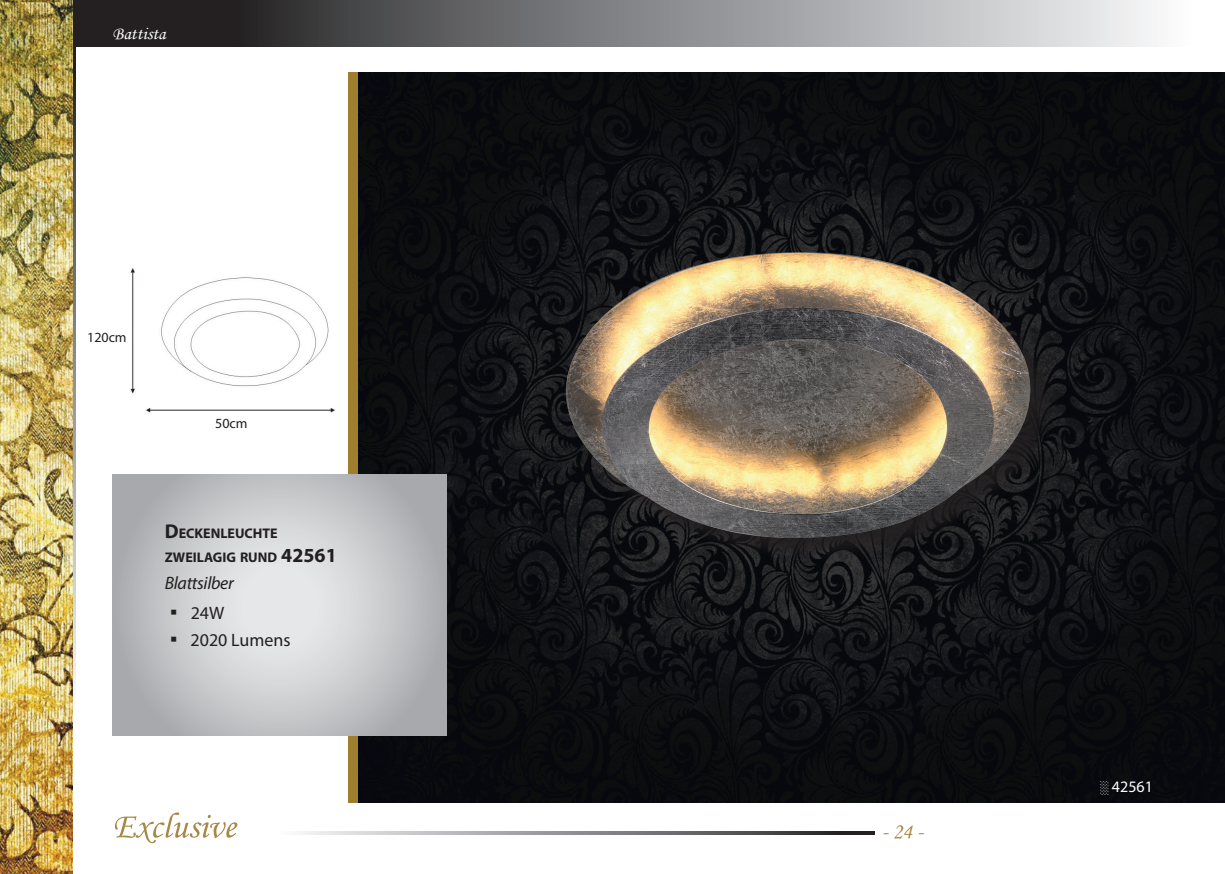
<style>
.page{position:relative;width:1225px;height:874px;background:#fff}
.page>*{position:absolute;margin:0;border:0;box-sizing:border-box;transform-origin:0 0}
.t1{font:22px "Monotype Corsiva";color:#a88847}
.t2{font:18px "Myriad Pro";color:#231f20}
.t3{font:italic 18px "Myriad Pro";letter-spacing:-.02em;color:#231f20}
.t4{font:18px "Monotype Corsiva";color:#fff}
.t5{font:16px "Myriad Pro";color:#fff}
.t6{font:700 14px/24px "Myriad Pro";color:#231f20}
.t7{font:14px "Myriad Pro";color:#231f20}
.s1{font-size:20px}
.s2{font-family:"Koz Go Pro"}
.s3{font-family:"Monotype Corsiva";font-size:12px}
</style>
<div class="page">
<svg style="left:72px;top:47px;width:3px;height:786px;background:#aba38d"></svg>
<svg style="left:72px;top:0;width:1082px;height:47px;background:#7f7f81"></svg>
<svg style="left:300px;top:831px;width:574px;height:2px"></svg>
<img style="left:357px;top:72px;width:867px;height:729px">
<hr style="left:1224px;top:72px;width:1px;height:729px;background:#000">
<img style="left:0;top:0;width:72px;height:873px">
<div style="left:348px;top:72px;width:9px;height:729px;background:#9f7f2d"></div>
<svg style="left:113px;top:474px;width:333px;height:261px;background:#c4c5c8"></svg>
<svg style="left:115px;top:812px;width:122px;height:30px"></svg>
<img style="left:523px;top:187px;width:549px;height:415px">
<img style="left:130px;top:268px;width:204px;height:145px">
<div style="left:215px;top:412px;width:47px;height:20px;background:#fff"></div>
<div style="left:83px;top:326px;width:48px;height:20px;background:#fff"></div>
<p class="t4" style="left:113px;top:22px;width:55px">Battista</p>
<p class="t7" style="left:87px;top:328px;width:41px">120cm</p>
<p class="t7" style="left:215px;top:414px;width:34px">50cm</p>
<p class="t6" style="left:165px;top:520px;width:173px"><span class="s1">D</span>ECKENLEUCHTE<br>ZWEILAGIG RUND <span class="s1">42561</span></p>
<p class="t3" style="left:165px;top:571px;width:70px">Blattsilber</p>
<p class="t2" style="left:165px;top:601px;width:61px"><span class="s2">▪</span> 24W</p>
<p class="t2" style="left:165px;top:628px;width:127px"><span class="s2">▪</span> 2020 Lumens</p>
<h1 class="t1" style="left:882px;top:817px;width:43px">- 24 -</h1>
<p class="t5" style="left:1100px;top:776px;width:54px"><span class="s3">░</span> 42561</p>
</div>
